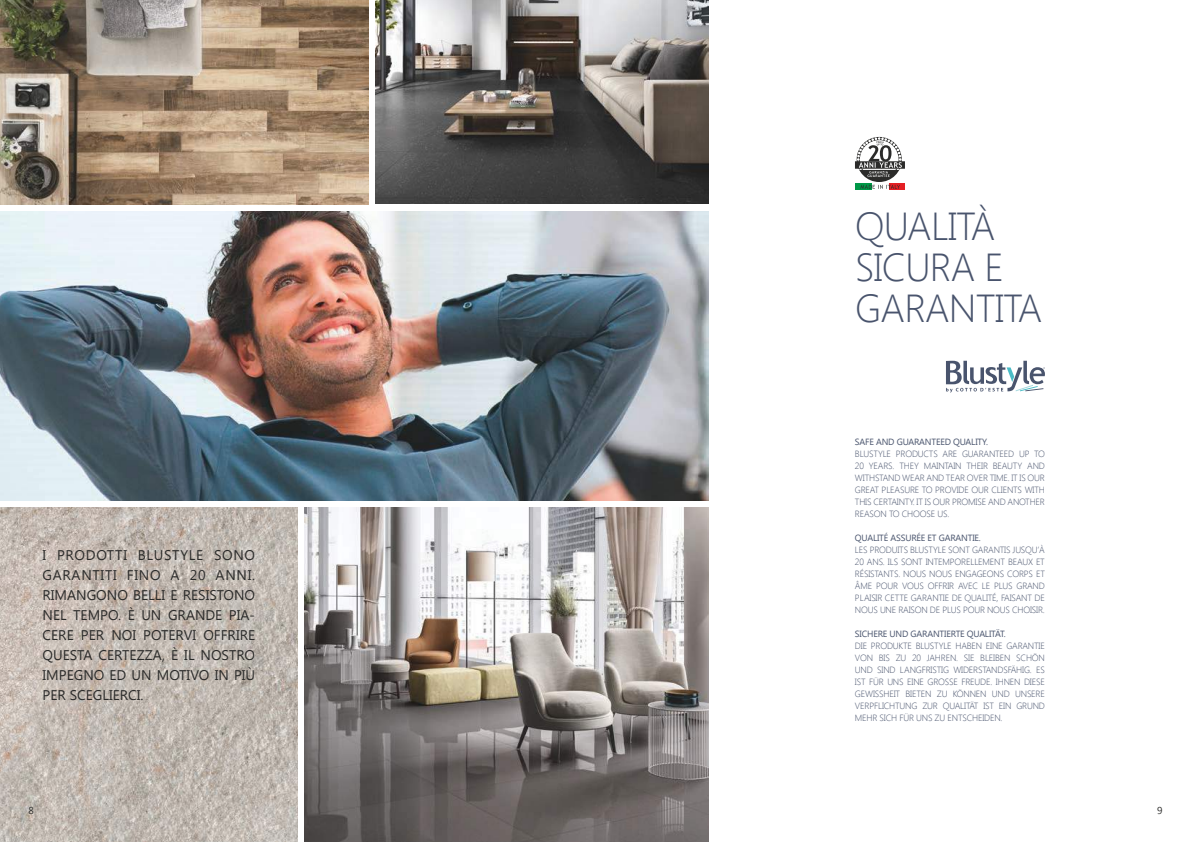
<style>
.page{position:relative;width:1191px;height:842px;background:#fff}
.page>*{position:absolute;margin:0;border:0;box-sizing:border-box;transform-origin:0 0}
.t1{font:300 39px/41px "Segoe UI";letter-spacing:-.02em;color:#49546d}
.t2{font:14px/20px "Segoe UI";color:#2b2b2a;text-align:justify}
.t3{font:10px "Segoe UI";color:#2b2b2a}
.t4{font:300 9px/12px "Segoe UI";letter-spacing:-.02em;color:#49546d;text-align:justify}
.t5{font:9px "Segoe UI";letter-spacing:-.02em;color:#49546d}
</style>
<div class="page">
<img style="left:0;top:507px;width:298px;height:335px">
<img style="left:0;top:211px;width:709px;height:289px">
<img style="left:0;top:0;width:369px;height:204px">
<img style="left:305px;top:507px;width:404px;height:335px">
<img style="left:376px;top:0;width:333px;height:204px">
<div style="left:855px;top:183px;width:16px;height:7px;background:#009847"></div>
<div style="left:888px;top:183px;width:16px;height:7px;background:#e41f25"></div>
<svg style="left:855px;top:137px;width:50px;height:52px"></svg>
<svg style="left:946px;top:361px;width:99px;height:32px"></svg>
<h2 class="t2" style="left:43px;top:545px;width:214px">I PRODOTTI BLUSTYLE SONO GARANTITI FINO A 20 ANNI.<br>RIMANGONO BELLI E RESISTONO NEL TEMPO. È UN GRANDE PIA-CERE PER NOI POTERVI OFFRIRE QUESTA CERTEZZA, È IL NOSTRO IMPEGNO ED UN MOTIVO IN PIÙ PER SCEGLIERCI.</h2>
<h1 class="t1" style="left:855px;top:204px;width:188px">QUALITÀ<br>SICURA E<br>GARANTITA</h1>
<p class="t5" style="left:855px;top:436px;width:135px">SAFE AND GUARANTEED QUALITY.</p>
<p class="t4" style="left:855px;top:448px;width:191px">BLUSTYLE PRODUCTS ARE GUARANTEED UP TO 20 YEARS. THEY MAINTAIN THEIR BEAUTY AND WITHSTAND WEAR AND TEAR OVER TIME. IT IS OUR GREAT PLEASURE TO PROVIDE OUR CLIENTS WITH THIS CERTAINTY. IT IS OUR PROMISE AND ANOTHER REASON TO CHOOSE US.</p>
<p class="t5" style="left:855px;top:532px;width:127px">QUALITÉ ASSURÉE ET GARANTIE.</p>
<p class="t4" style="left:855px;top:544px;width:191px">LES PRODUITS BLUSTYLE SONT GARANTIS JUSQU’À 20 ANS. ILS SONT INTEMPORELLEMENT BEAUX ET RÉSISTANTS. NOUS NOUS ENGAGEONS CORPS ET ÂME POUR VOUS OFFRIR AVEC LE PLUS GRAND PLAISIR CETTE GARANTIE DE QUALITÉ, FAISANT DE NOUS UNE RAISON DE PLUS POUR NOUS CHOISIR.</p>
<p class="t5" style="left:855px;top:628px;width:152px">SICHERE UND GARANTIERTE QUALITÄT.</p>
<p class="t4" style="left:855px;top:640px;width:191px">DIE PRODUKTE BLUSTYLE HABEN EINE GARANTIE VON BIS ZU 20 JAHREN. SIE BLEIBEN SCHÖN UND SIND LANGFRISTIG WIDERSTANDSFÄHIG. ES IST FÜR UNS EINE GROSSE FREUDE. IHNEN DIESE GEWISSHEIT BIETEN ZU KÖNNEN UND UNSERE VERPFLICHTUNG ZUR QUALITÄT IST EIN GRUND MEHR SICH FÜR UNS ZU ENTSCHEIDEN.</p>
<p class="t3" style="left:28px;top:803px;width:7px">8</p>
<p class="t3" style="left:1157px;top:803px;width:7px">9</p>
</div>
